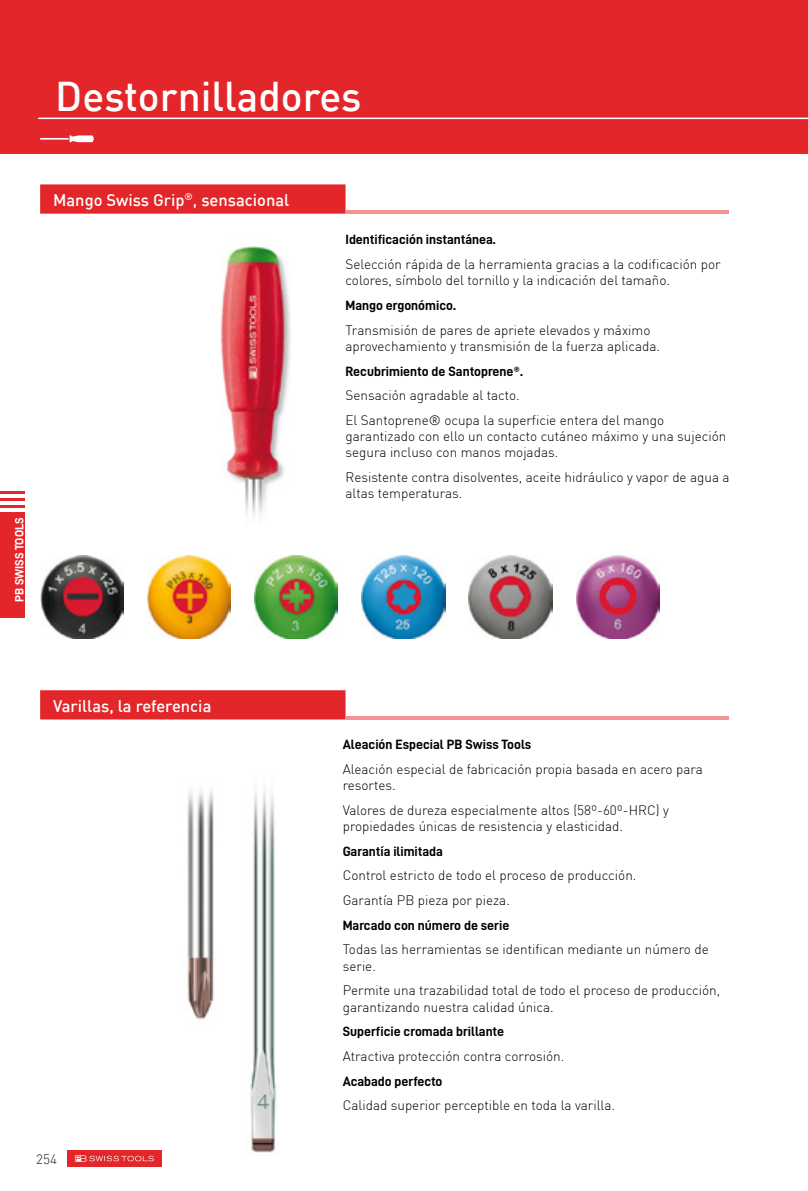
<style>
.page{position:relative;width:808px;height:1191px;background:#fff}
.page>*{position:absolute;margin:0;border:0;box-sizing:border-box;transform-origin:0 0}
.t1{font:500 40.65px "DIN";color:#fff}
.t2{font:500 16.5px "DIN";color:#fff}
.t3{font:300 13.5px/16.2px "DIN";color:#000001}
.t4{font:13.5px "D DIN Bold";color:#000001}
.t5{font:300 13.5px "DIN";color:#231f20}
.t6{font:12px "D DIN Bold";color:#fff}
</style>
<div class="page">
<div style="left:0;top:491px;width:25px;height:126px;background:#e32629"></div>
<div style="left:67px;top:1149px;width:95px;height:17px;background:#e32629"></div>
<svg style="left:75px;top:1155px;width:79px;height:6px"></svg>
<hr style="left:0;top:494px;width:29px;height:3px;background:#fff">
<hr style="left:0;top:501px;width:29px;height:3px;background:#fff">
<hr style="left:0;top:509px;width:29px;height:3px;background:#fff">
<div style="left:0;top:0;width:808px;height:153px;background:#e32629"></div>
<svg style="left:40px;top:135px;width:54px;height:7px"></svg>
<div style="left:40px;top:184px;width:306px;height:30px;background:#e32629"></div>
<div style="left:40px;top:690px;width:306px;height:29px;background:#e32629"></div>
<img style="left:220px;top:246px;width:71px;height:272px">
<img style="left:250px;top:787px;width:27px;height:366px">
<img style="left:187px;top:790px;width:27px;height:230px">
<img style="left:40px;top:556px;width:83px;height:82px">
<img style="left:147px;top:556px;width:84px;height:82px">
<img style="left:255px;top:556px;width:83px;height:82px">
<img style="left:362px;top:556px;width:83px;height:82px">
<img style="left:469px;top:556px;width:83px;height:82px">
<img style="left:576px;top:556px;width:83px;height:82px">
<hr style="left:38px;top:118px;width:770px;height:1px;background:#fff">
<hr style="left:346px;top:716px;width:382px;height:3px;background:#f19394">
<hr style="left:346px;top:210px;width:382px;height:3px;background:#f19394">
<p class="t1" style="left:55px;top:70px;width:308px">Destornilladores</p>
<p class="t2" style="left:53px;top:189px;width:238px">Mango Swiss Grip<sup>®</sup>, sensacional</p>
<p class="t6" style="left:13px;top:602px;width:86px;rotate:-90deg">PB SWISS TOOLS</p>
<p class="t4" style="left:345px;top:232px;width:152px">Identificación instantánea.</p>
<p class="t3" style="left:345px;top:256px;width:377px">Selección rápida de la herramienta gracias a la codificación por colores, símbolo del tornillo y la indicación del tamaño.</p>
<p class="t4" style="left:345px;top:298px;width:112px">Mango ergonómico.</p>
<p class="t3" style="left:345px;top:321px;width:316px">Transmisión de pares de apriete elevados y máximo aprovechamiento y transmisión de la fuerza aplicada.</p>
<p class="t4" style="left:345px;top:363px;width:179px">Recubrimiento de Santoprene®.</p>
<p class="t3" style="left:345px;top:387px;width:176px">Sensación agradable al tacto.</p>
<p class="t3" style="left:345px;top:412px;width:382px">El Santoprene® ocupa la superficie entera del mango garantizado con ello un contacto cutáneo máximo y una sujeción segura incluso con manos mojadas.</p>
<p class="t3" style="left:345px;top:469px;width:386px">Resistente contra disolventes, aceite hidráulico y vapor de agua a altas temperaturas.</p>
<p class="t2" style="left:53px;top:695px;width:160px">Varillas, la referencia</p>
<p class="t5" style="left:36px;top:1150px;width:22px">254</p>
<p class="t4" style="left:343px;top:737px;width:190px">Aleación Especial PB Swiss Tools</p>
<p class="t3" style="left:343px;top:760px;width:362px">Aleación especial de fabricación propia basada en acero para resortes.</p>
<p class="t3" style="left:343px;top:801px;width:328px">Valores de dureza especialmente altos (58º-60º-HRC) y propiedades únicas de resistencia y elasticidad.</p>
<p class="t4" style="left:343px;top:843px;width:102px">Garantía ilimitada</p>
<p class="t3" style="left:343px;top:867px;width:295px">Control estricto de todo el proceso de producción.</p>
<p class="t3" style="left:343px;top:892px;width:169px">Garantía PB pieza por pieza.</p>
<p class="t4" style="left:343px;top:917px;width:168px">Marcado con número de serie</p>
<p class="t3" style="left:343px;top:941px;width:367px">Todas las herramientas se identifican mediante un número de serie.</p>
<p class="t3" style="left:343px;top:982px;width:379px">Permite una trazabilidad total de todo el proceso de producción, garantizando nuestra calidad única.</p>
<p class="t4" style="left:343px;top:1024px;width:163px">Superficie cromada brillante</p>
<p class="t3" style="left:343px;top:1048px;width:223px">Atractiva protección contra corrosión.</p>
<p class="t4" style="left:343px;top:1073px;width:101px">Acabado perfecto</p>
<p class="t3" style="left:343px;top:1097px;width:274px">Calidad superior perceptible en toda la varilla.</p>
</div>
